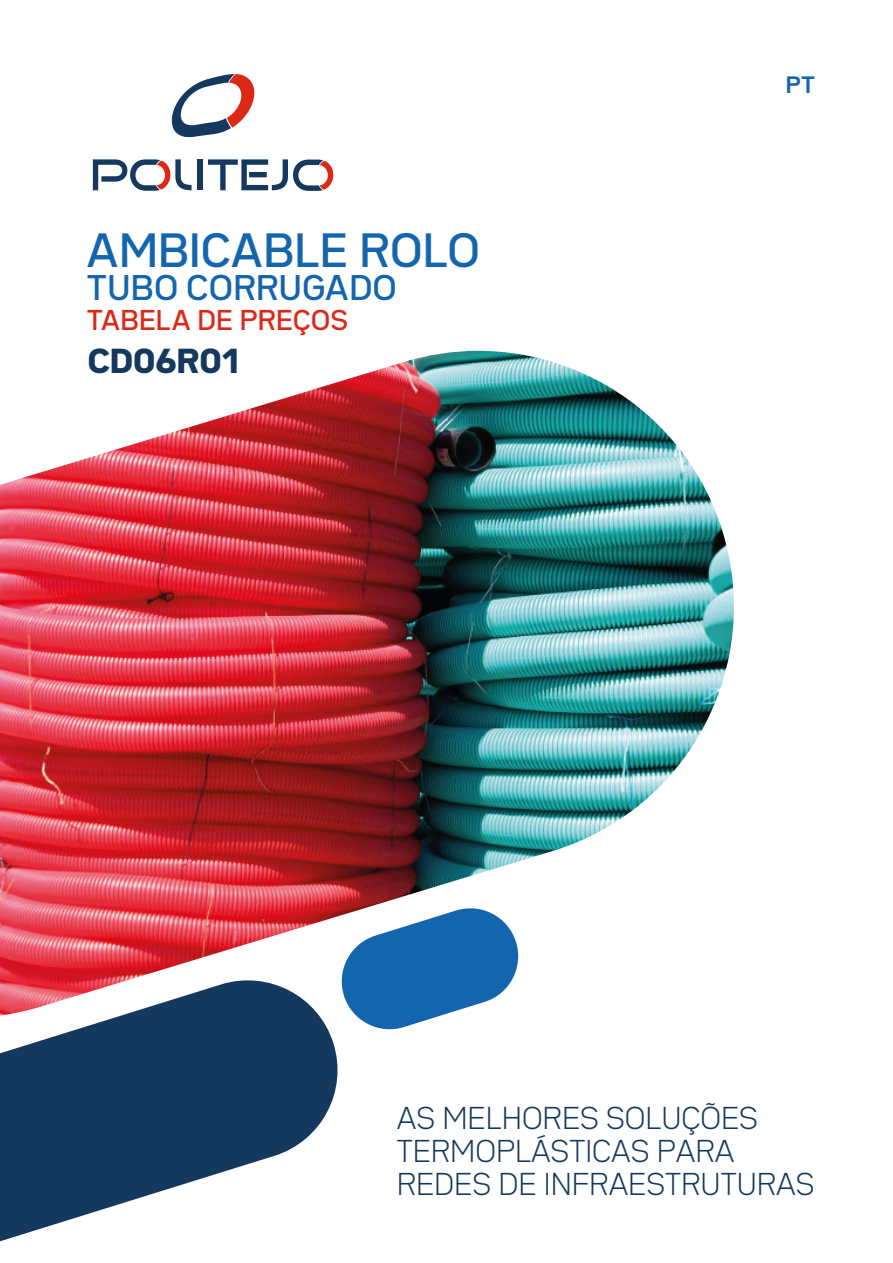
<style>
.page{position:relative;width:893px;height:1263px;background:#fff}
.page>*{position:absolute;margin:0;border:0;box-sizing:border-box;transform-origin:0 0}
.t1{font:500 42.3px "Bw Seido Raw";letter-spacing:.01em;color:#1365ae}
.t2{font:500 31.5px "Bw Seido Raw";letter-spacing:.015em;color:#1365ae}
.t3{font:900 30.6px "Bw Seido Raw";letter-spacing:.025em;color:#15395e}
.t4{font:300 27.75px/32.7px "Bw Seido Raw";color:#15395e}
.t5{font:500 25.2px "Bw Seido Raw";letter-spacing:.015em;color:#dc2915}
.t6{font:700 20.85px "Bw Seido Raw";color:#1365ae}
</style>
<div class="page">
<svg style="left:171px;top:74px;width:84px;height:64px"></svg>
<svg style="left:93px;top:159px;width:99px;height:32px"></svg>
<div style="left:197px;top:159px;width:6px;height:31px;background:#15395e"></div>
<svg style="left:208px;top:159px;width:125px;height:32px"></svg>
<img style="left:0;top:351px;width:734px;height:619px">
<svg style="left:0;top:970px;width:338px;height:272px;fill:#15395e"></svg>
<svg style="left:336px;top:903px;width:188px;height:132px"></svg>
<h1 class="t1" style="left:87px;top:222px;width:394px">AMBICABLE ROLO</h1>
<p class="t2" style="left:87px;top:266px;width:311px">TUBO CORRUGADO</p>
<p class="t5" style="left:87px;top:303px;width:262px">TABELA DE PREÇOS</p>
<p class="t3" style="left:88px;top:340px;width:152px">CD06R01</p>
<p class="t6" style="left:786px;top:71px;width:30px">PT</p>
<p class="t4" style="left:397px;top:1102px;width:419px">AS MELHORES SOLUÇÕES<br>TERMOPLÁSTICAS PARA<br>REDES DE INFRAESTRUTURAS</p>
</div>
